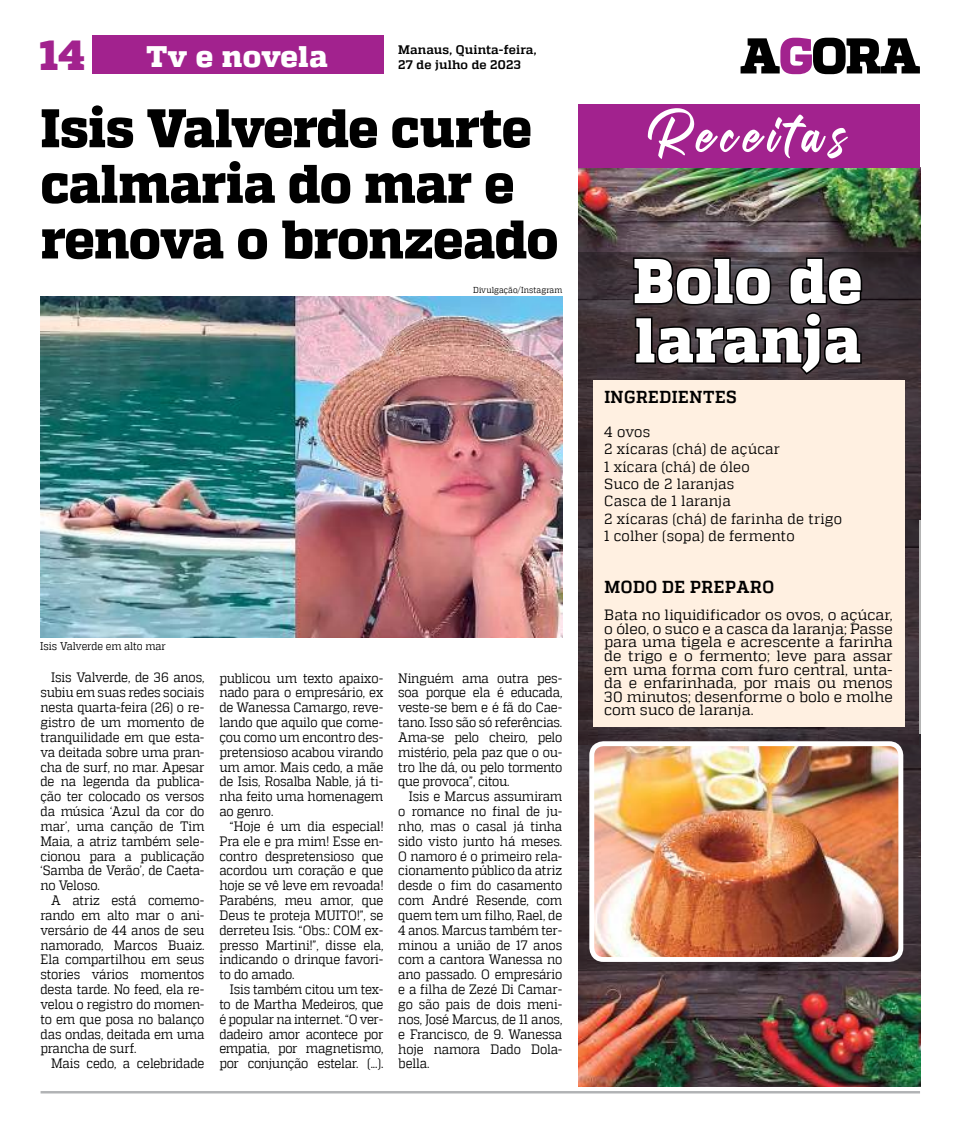
<style>
.page{position:relative;width:957px;height:1134px;background:#fff}
.page>*{position:absolute;margin:0;border:0;box-sizing:border-box;transform-origin:0 0}
.t1{font:800 63px/59.4px "MW Quadon";letter-spacing:.01em;color:#fff;scale:.95 1}
.t2{font:800 54.25px/55.6px "MW Quadon";letter-spacing:-.015em;color:#000;scale:.95 1}
.t3{font:800 41.88px "MW Quadon";color:#a2228e}
.t4{font:800 29.62px "MW Quadon";letter-spacing:.01em;color:#fff}
.t5{font:700 17.25px "MW Quadon";letter-spacing:.035em;color:#000;scale:.95 1}
.t6{font:14.88px/13.6px "MW Quadon";letter-spacing:.01em;color:#000;text-align:justify}
.t7{font:14.88px/17.2px "MW Quadon";letter-spacing:.01em;color:#000;scale:.95 1}
.t8{font:13.62px/14.9px "MW Quadon";letter-spacing:-.015em;color:#000;text-align:justify;scale:.9 1}
.t9{font:700 12.38px "MW Quadon";letter-spacing:.015em;color:#000}
.t10{font:11.12px "MW Quadon";letter-spacing:-.01em;color:#000;scale:.9 1}
.t11{font:8.62px "MW Quadon";letter-spacing:.01em;color:#000;scale:.9 1}
</style>
<div class="page">
<svg style="left:740px;top:38px;width:180px;height:36px"></svg>
<hr style="left:41px;top:1091px;width:879px;height:2px;background:#b1b3b5">
<img style="left:40px;top:297px;width:522px;height:341px">
<div style="left:92px;top:35px;width:291px;height:39px;background:#a2228e"></div>
<img style="left:578px;top:168px;width:342px;height:84px">
<img style="left:578px;top:971px;width:342px;height:115px">
<svg style="left:578px;top:252px;width:342px;height:719px;fill:#3b3035"></svg>
<img style="left:595px;top:744px;width:306px;height:215px">
<div style="left:589px;top:741px;width:314px;height:221px;border:5px solid #fff;border-radius:12px"></div>
<svg style="left:631px;top:255px;width:232px;height:122px"></svg>
<div style="left:593px;top:380px;width:311px;height:347px;background:#fff0e1"></div>
<div style="left:578px;top:104px;width:342px;height:64px;background:#a2228e"></div>
<svg style="left:648px;top:108px;width:200px;height:51px"></svg>
<h3 class="t3" style="left:40px;top:30px;width:47px">14</h3>
<h3 class="t4" style="left:146px;top:39px;width:183px">Tv e novela</h3>
<p class="t9" style="left:398px;top:43px;width:140px">Manaus, Quinta-feira,</p>
<p class="t9" style="left:398px;top:58px;width:124px">27 de julho de 2023</p>
<h2 class="t2" style="left:41px;top:102px;width:547px">Isis Valverde curte calmaria do mar e renova o bronzeado</h2>
<p class="t11" style="left:473px;top:285px;width:100px">Divulgação/Instagram</p>
<p class="t10" style="left:40px;top:640px;width:141px">Isis Valverde em alto mar</p>
<p class="t8" style="left:40px;top:670px;width:184px;text-indent:11px">Isis Valverde, de 36 anos, subiu em suas redes sociais nesta quarta-feira (26) o re&shy;gistro de um momento de tranquilidade em que esta&shy;va deitada sobre uma pran&shy;cha de surf, no mar. Apesar de na legenda da publica&shy;ção ter colocado os versos da música ‘Azul da cor do mar’, uma canção de Tim Maia, a atriz também sele&shy;cionou para a publicação ‘Samba de Verão’, de Caeta&shy;no Veloso.</p>
<p class="t8" style="left:40px;top:893px;width:184px;text-indent:11px">A atriz está comemo&shy;rando em alto mar o ani&shy;versário de 44 anos de seu namorado, Marcos Buaiz.<br>Ela compartilhou em seus stories vários momentos desta tarde. No feed, ela re&shy;velou o registro do momen&shy;to em que posa no balanço das ondas, deitada em uma prancha de surf.</p>
<p class="t8" style="left:51px;top:1056px;width:172px">Mais cedo, a celebridade</p>
<p class="t8" style="left:219px;top:670px;width:184px">publicou um texto apaixo&shy;nado para o empresário, ex de Wanessa Camargo, reve&shy;lando que aquilo que come&shy;çou como um encontro des&shy;pretensioso acabou virando um amor. Mais cedo, a mãe de Isis, Rosalba Nable, já ti&shy;nha feito uma homenagem ao genro.</p>
<p class="t8" style="left:219px;top:819px;width:184px;text-indent:11px">“Hoje é um dia especial!<br>Pra ele e pra mim! Esse en&shy;contro despretensioso que acordou um coração e que hoje se vê leve em revoada!<br>Parabéns, meu amor, que Deus te proteja MUITO !”, se derreteu Isis. “Obs.: COM ex&shy;presso Martini!”, disse ela, indicando o drinque favori&shy;to do amado.</p>
<p class="t8" style="left:219px;top:982px;width:184px;text-indent:11px">Isis também citou um tex&shy;to de Martha Medeiros, que é popular na internet. “O ver&shy;dadeiro amor acontece por empatia, por magnetismo, por conjunção estelar. (...).</p>
<p class="t8" style="left:398px;top:670px;width:184px">Ninguém ama outra pes&shy;soa porque ela é educada, veste-se bem e é fã do Cae&shy;tano. Isso são só referências.<br>Ama-se pelo cheiro, pelo mistério, pela paz que o ou&shy;tro lhe dá, ou pelo tormento que provoca”, citou.</p>
<p class="t8" style="left:398px;top:789px;width:184px;text-indent:11px">Isis e Marcus assumiram o romance no final de ju&shy;nho, mas o casal já tinha sido visto junto há meses.<br>O namoro é o primeiro rela&shy;cionamento público da atriz desde o fim do casamento com André Resende, com quem tem um filho, Rael, de 4 anos. Marcus também ter&shy;minou a união de 17 anos com a cantora Wanessa no ano passado. O empresário e a filha de Zezé Di Camar&shy;go são pais de dois meni&shy;nos, José Marcus, de 11 anos, e Francisco, de 9. Wanessa hoje namora Dado Dola&shy;bella.</p>
<h1 class="t1" style="left:633px;top:253px;width:243px">Bolo de laranja</h1>
<p class="t5" style="left:604px;top:386px;width:141px">INGREDIENTES</p>
<p class="t7" style="left:604px;top:423px;width:252px">4 ovos<br>2 xícaras (chá) de açúcar<br>1 xícara (chá) de óleo<br>Suco de 2 laranjas<br>Casca de 1 laranja<br>2 xícaras (chá) de farinha de trigo<br>1 colher (sopa) de fermento</p>
<p class="t5" style="left:604px;top:577px;width:180px">MODO DE PREPARO</p>
<p class="t6" style="left:604px;top:608px;width:290px">Bata no liquidificador os ovos, o açúcar, o óleo, o suco e a casca da laranja; Passe para uma tigela e acrescente a farinha de trigo e o fermento; leve para assar em uma forma com furo central, unta&shy;da e enfarinhada, por mais ou menos 30 minutos; desenforme o bolo e molhe com suco de laranja.</p>
</div>
